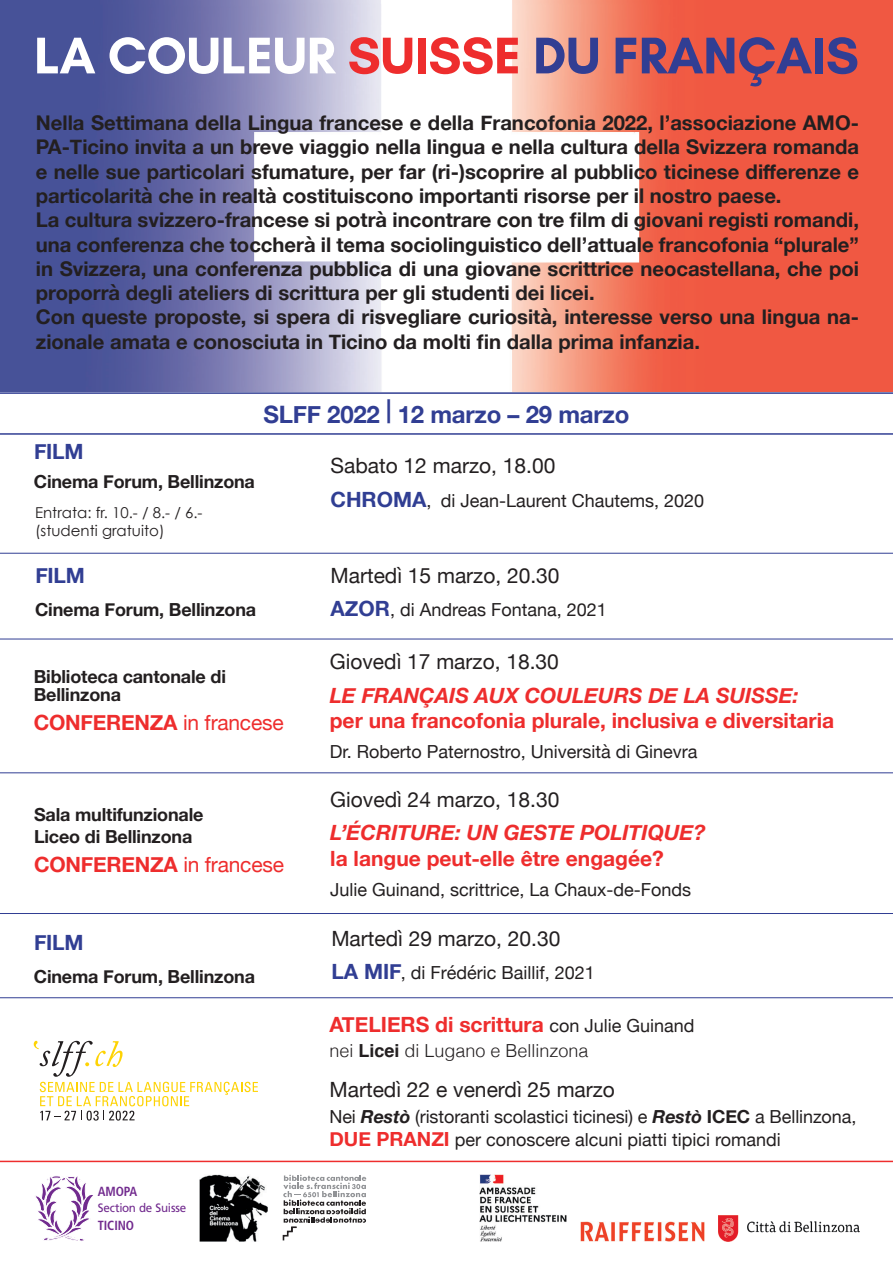
<style>
.page{position:relative;width:893px;height:1263px;background:#fff}
.page>*{position:absolute;margin:0;border:0;box-sizing:border-box;transform-origin:0 0}
.t1{font:700 52.5px "Glacial Indifference";letter-spacing:-.005em;color:#313e93}
.t2{font:700 24px "Helvetica Neue";letter-spacing:-.01em;color:#313e93}
.t3{font:700 21px "Helvetica Neue";color:#ee2d2d}
.t4{font:21px "Helvetica Neue";color:#231f20}
.t5{font:italic 700 21px "Helvetica Neue";color:#ee2d2d}
.t6{font:700 21px "Helvetica Neue";letter-spacing:-.01em;color:#313e93}
.t7{font:700 20.25px/24.3px "Helvetica Neue";color:#231f20}
.t8{font:18px/23.4px "Helvetica Neue";color:#231f20}
.t9{font:700 18px/18px "Helvetica Neue";letter-spacing:-.01em;color:#231f20}
.t10{font:300 18px "Helvetica";color:#231f20}
.t11{font:15px/18px "Century Gothic";color:#231f20}
.t12{font:700 condensed 13.2px "Frutiger LT Std";letter-spacing:-.015em;color:#712a8e;scale:.96 1}
.t13{font:12.15px "Frutiger LT Std";letter-spacing:-.025em;color:#712a8e;scale:.96 1}
.s1{color:#fff}
.s2{color:#ee2d2d}
.s3{font-weight:700;font-size:21px;color:#303e93}
.s4{font-weight:700;font-size:21px;color:#313e93}
.s5{font-weight:400}
.s6{font-weight:400;font-size:18px;color:#231f20}
.s7{font-weight:700}
.s8{font-weight:700;font-style:italic}
.s9{font-weight:700;font-size:19.5px;color:#ee2d2d}
</style>
<div class="page">
<img style="left:0;top:0;width:893px;height:392px">
<hr style="left:0;top:553px;width:893px;height:1px;background:#313e93">
<svg style="left:34px;top:1041px;width:224px;height:79px"></svg>
<hr style="left:0;top:639px;width:893px;height:1px;background:#313e93">
<hr style="left:0;top:772px;width:893px;height:1px;background:#313e93">
<hr style="left:0;top:913px;width:893px;height:1px;background:#313e93">
<hr style="left:0;top:1161px;width:893px;height:1px;background:#ee2d2d">
<hr style="left:0;top:433px;width:893px;height:2px;background:#313e93">
<hr style="left:0;top:997px;width:893px;height:1px;background:#313e93">
<hr style="left:0;top:392px;width:893px;height:2px;background:#313e93">
<img style="left:580px;top:1222px;width:125px;height:19px">
<img style="left:718px;top:1215px;width:141px;height:26px">
<svg style="left:35px;top:1176px;width:58px;height:65px"></svg>
<svg style="left:283px;top:1175px;width:83px;height:65px"></svg>
<img style="left:199px;top:1174px;width:69px;height:67px">
<img style="left:479px;top:1174px;width:87px;height:68px">
<h1 class="t1" style="left:34px;top:23px;width:826px"><span class="s1">LA COULEUR</span> <span class="s2">SUISSE</span> DU FRANÇAIS</h1>
<p class="t7" style="left:36px;top:111px;width:825px">Nella Settimana della Lingua francese e della Francofonia 2022, l’associazione AMO-PA-Ticino invita a un breve viaggio nella lingua e nella cultura della Svizzera romanda e nelle sue particolari sfumature, per far (ri-)scoprire al pubblico ticinese differenze e particolarità che in realtà costituiscono importanti risorse per il nostro paese.<br>La cultura svizzero-francese si potrà incontrare con tre film di giovani registi romandi, una conferenza che toccherà il tema sociolinguistico dell’attuale francofonia “plurale” in Svizzera, una conferenza pubblica di una giovane scrittrice neocastellana, che poi proporrà degli ateliers di scrittura per gli studenti dei licei.<br>Con queste proposte, si spera di risvegliare curiosità, interesse verso una lingua na&shy;zionale amata e conosciuta in Ticino da molti fin dalla prima infanzia.</p>
<p class="t6" style="left:34px;top:435px;width:51px">FILM</p>
<p class="t9" style="left:34px;top:473px;width:223px">Cinema Forum, Bellinzona</p>
<p class="t11" style="left:35px;top:504px;width:169px">Entrata: fr. 10.- / 8.- / 6.- (studenti gratuito)</p>
<p class="t2" style="left:264px;top:395px;width:367px">SLFF 2022 | 12 marzo – 29 marzo</p>
<p class="t4" style="left:330px;top:451px;width:226px">Sabato 12 marzo, 18.00</p>
<p class="t8" style="left:330px;top:490px;width:375px"><span class="s3">CHROMA</span>, di Jean-Laurent Chautems, 2020</p>
<p class="t6" style="left:35px;top:559px;width:51px">FILM</p>
<p class="t9" style="left:35px;top:601px;width:223px">Cinema Forum, Bellinzona</p>
<p class="t4" style="left:330px;top:560px;width:231px">Martedì 15 marzo, 20.30</p>
<p class="t8" style="left:330px;top:599px;width:278px"><span class="s4">AZOR</span>, di Andreas Fontana, 2021</p>
<p class="t9" style="left:34px;top:668px;width:194px">Biblioteca cantonale di<br>Bellinzona</p>
<p class="t3" style="left:34px;top:706px;width:251px">CONFERENZA <span class="s5">in francese</span></p>
<p class="t9" style="left:34px;top:804px;width:171px;line-height:22.2px">Sala multifunzionale<br>Liceo di Bellinzona</p>
<p class="t3" style="left:34px;top:848px;width:251px">CONFERENZA <span class="s5">in francese</span></p>
<p class="t6" style="left:34px;top:925px;width:51px">FILM</p>
<p class="t9" style="left:34px;top:967px;width:223px">Cinema Forum, Bellinzona</p>
<p class="t12" style="left:98px;top:1183px;width:43px">AMOPA</p>
<p class="t13" style="left:98px;top:1201px;width:94px">Section de Suisse</p>
<p class="t12" style="left:98px;top:1218px;width:39px">TICINO</p>
<p class="t4" style="left:330px;top:646px;width:231px">Giovedì 17 marzo, 18.30</p>
<p class="t5" style="left:330px;top:679px;width:470px">LE FRANÇAIS AUX COULEURS DE LA SUISSE:</p>
<p class="t3" style="left:330px;top:704px;width:506px">per una francofonia plurale, inclusiva e diversitaria</p>
<p class="t8" style="left:330px;top:741px;width:369px">Dr. Roberto Paternostro, Università di Ginevra</p>
<p class="t4" style="left:330px;top:784px;width:231px">Giovedì 24 marzo, 18.30</p>
<p class="t5" style="left:330px;top:816px;width:377px">L’ÉCRITURE: UN GESTE POLITIQUE?</p>
<p class="t3" style="left:330px;top:842px;width:335px">la langue peut-elle être engagée?</p>
<p class="t8" style="left:330px;top:879px;width:362px">Julie Guinand, scrittrice, La Chaux-de-Fonds</p>
<p class="t4" style="left:331px;top:923px;width:231px">Martedì 29 marzo, 20.30</p>
<p class="t8" style="left:331px;top:962px;width:265px"><span class="s4">LA MIF</span>, di Frédéric Baillif, 2021</p>
<p class="t3" style="left:329px;top:1008px;width:367px">ATELIERS di scrittura <span class="s6">con Julie Guinand</span></p>
<p class="t10" style="left:329px;top:1035px;width:261px">nei <span class="s7">Licei</span> di Lugano e Bellinzona</p>
<p class="t4" style="left:329px;top:1074px;width:287px">Martedì 22 e venerdì 25 marzo</p>
<p class="t8" style="left:329px;top:1106px;width:528px">Nei <span class="s8">Restò</span> (ristoranti scolastici ticinesi) e <span class="s8">Restò</span> <span class="s7">ICEC</span> a Bellinzona,<br><span class="s9">DUE PRANZI</span> per conoscere alcuni piatti tipici romandi</p>
</div>
